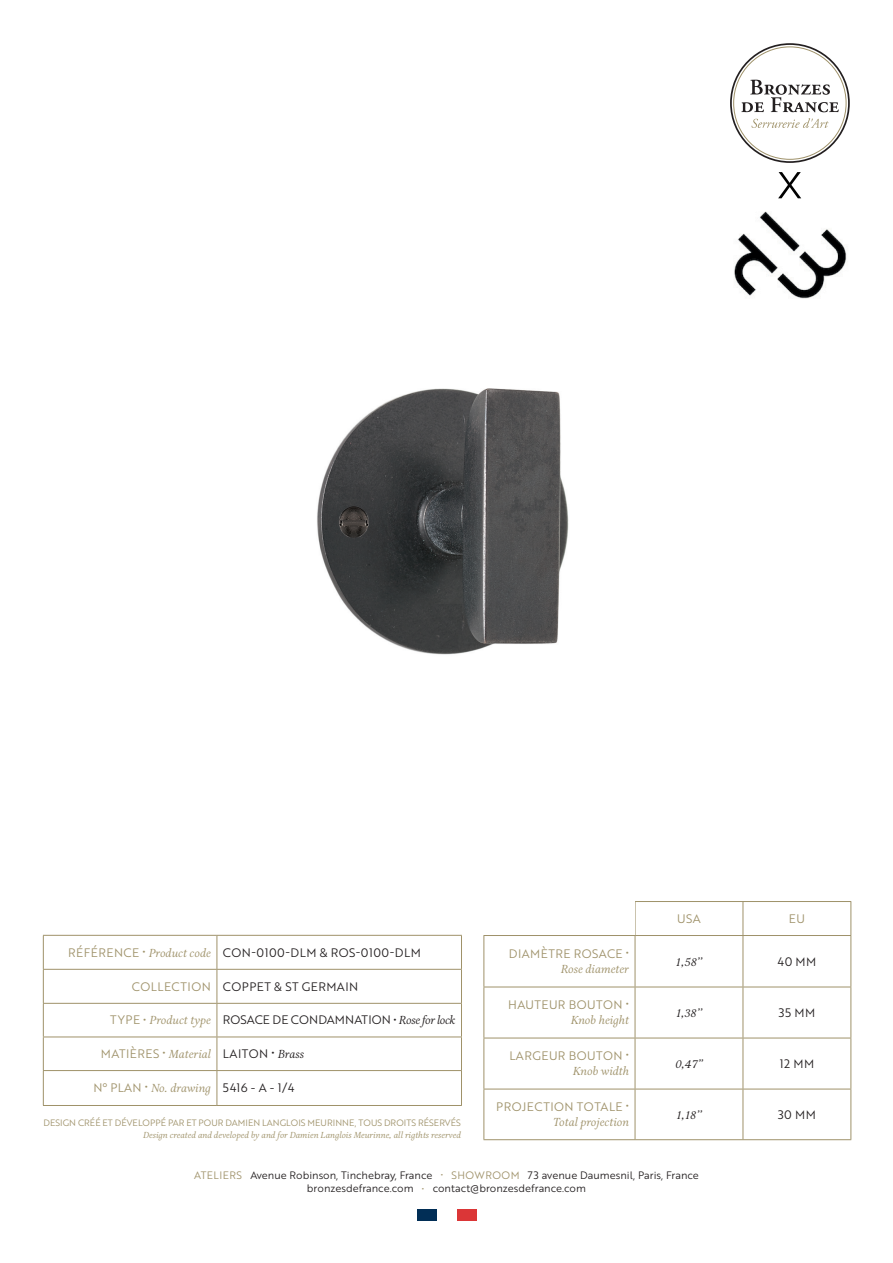
<style>
.page{position:relative;width:893px;height:1263px;background:#fff}
.page>*{position:absolute;margin:0;border:0;box-sizing:border-box;transform-origin:0 0}
.t1{font:52.5px "Brother 1816 Light";color:#000}
.t2{font:12px "Brother 1816 Book";letter-spacing:.04em;color:#9f926a}
.t3{font:12px "Brother 1816 Book";letter-spacing:.04em;color:#231f20}
.t4{font:italic 12px "Aria Text G1";color:#9f926a}
.t5{font:12px "Brother 1816 Book";letter-spacing:.01em;color:#231f20}
.t6{font:italic 12px "Aria Text G1";color:#231f20}
.t7{font:10.5px/13.2px "Brother 1816 Book";color:#231f20;text-align:center}
.t8{font:italic 9px "Aria Text G1";color:#9f926a}
.t9{font:9px "Brother 1816 Book";letter-spacing:.01em;color:#9f926a}
.s1{color:#9f926a}
.s2{font-family:"Aria Text G1";font-style:italic;color:#9f926a}
.s3{font-family:"Aria Text G1";font-style:italic}
.s4{color:#231f20}
.s5{font-family:"Aria Text G1";font-style:italic;color:#231f20}
.s6{font-family:"Brother 1816 Book";font-style:normal}
.s7{font-family:"Brother 1816 Book";font-style:normal;color:#231f20}
.s8{font-size:9px;color:#9f926a}
</style>
<div class="page">
<div style="left:417px;top:1209px;width:20px;height:12px;background:#012e56"></div>
<div style="left:457px;top:1209px;width:20px;height:12px;background:#db3637"></div>
<hr style="left:850px;top:902px;width:1px;height:33px;background:#9f926a">
<hr style="left:850px;top:936px;width:1px;height:51px;background:#9f926a">
<hr style="left:483px;top:987px;width:152px;height:1px;background:#9f926a">
<hr style="left:635px;top:987px;width:108px;height:1px;background:#9f926a">
<hr style="left:743px;top:987px;width:108px;height:1px;background:#9f926a">
<hr style="left:850px;top:987px;width:1px;height:51px;background:#9f926a">
<hr style="left:483px;top:1038px;width:152px;height:1px;background:#9f926a">
<hr style="left:635px;top:1038px;width:108px;height:1px;background:#9f926a">
<hr style="left:743px;top:1038px;width:108px;height:1px;background:#9f926a">
<hr style="left:850px;top:1038px;width:1px;height:51px;background:#9f926a">
<hr style="left:483px;top:1089px;width:152px;height:1px;background:#9f926a">
<hr style="left:850px;top:1089px;width:1px;height:50px;background:#9f926a">
<hr style="left:483px;top:1139px;width:152px;height:1px;background:#9f926a">
<hr style="left:635px;top:1139px;width:108px;height:1px;background:#9f926a">
<hr style="left:743px;top:1139px;width:108px;height:1px;background:#9f926a">
<hr style="left:483px;top:901px;width:152px;height:1px;background:#9f926a">
<hr style="left:635px;top:901px;width:108px;height:1px;background:#9f926a">
<hr style="left:635px;top:902px;width:1px;height:33px;background:#9f926a">
<hr style="left:743px;top:901px;width:108px;height:1px;background:#9f926a">
<hr style="left:743px;top:902px;width:1px;height:33px;background:#9f926a">
<hr style="left:483px;top:935px;width:152px;height:1px;background:#9f926a">
<hr style="left:483px;top:936px;width:1px;height:51px;background:#9f926a">
<hr style="left:635px;top:935px;width:108px;height:1px;background:#9f926a">
<hr style="left:635px;top:936px;width:1px;height:51px;background:#9f926a">
<hr style="left:743px;top:935px;width:108px;height:1px;background:#9f926a">
<hr style="left:743px;top:936px;width:1px;height:51px;background:#9f926a">
<hr style="left:483px;top:987px;width:1px;height:51px;background:#9f926a">
<hr style="left:635px;top:987px;width:1px;height:51px;background:#9f926a">
<hr style="left:743px;top:987px;width:1px;height:51px;background:#9f926a">
<hr style="left:483px;top:1038px;width:1px;height:51px;background:#9f926a">
<hr style="left:635px;top:1038px;width:1px;height:51px;background:#9f926a">
<hr style="left:743px;top:1038px;width:1px;height:51px;background:#9f926a">
<hr style="left:483px;top:1089px;width:1px;height:50px;background:#9f926a">
<hr style="left:635px;top:1089px;width:108px;height:1px;background:#9f926a">
<hr style="left:635px;top:1089px;width:1px;height:50px;background:#9f926a">
<hr style="left:743px;top:1089px;width:108px;height:1px;background:#9f926a">
<hr style="left:743px;top:1089px;width:1px;height:50px;background:#9f926a">
<hr style="left:43px;top:935px;width:174px;height:1px;background:#9f926a">
<hr style="left:43px;top:936px;width:1px;height:33px;background:#9f926a">
<hr style="left:217px;top:935px;width:245px;height:1px;background:#9f926a">
<hr style="left:217px;top:936px;width:1px;height:33px;background:#9f926a">
<hr style="left:461px;top:936px;width:1px;height:33px;background:#9f926a">
<hr style="left:43px;top:969px;width:174px;height:1px;background:#9f926a">
<hr style="left:43px;top:970px;width:1px;height:33px;background:#9f926a">
<hr style="left:217px;top:969px;width:245px;height:1px;background:#9f926a">
<hr style="left:217px;top:970px;width:1px;height:33px;background:#9f926a">
<hr style="left:461px;top:970px;width:1px;height:33px;background:#9f926a">
<hr style="left:43px;top:1003px;width:174px;height:1px;background:#9f926a">
<hr style="left:43px;top:1004px;width:1px;height:32px;background:#9f926a">
<hr style="left:217px;top:1003px;width:245px;height:1px;background:#9f926a">
<hr style="left:217px;top:1004px;width:1px;height:32px;background:#9f926a">
<hr style="left:461px;top:1004px;width:1px;height:32px;background:#9f926a">
<hr style="left:43px;top:1036px;width:174px;height:1px;background:#9f926a">
<hr style="left:43px;top:1037px;width:1px;height:33px;background:#9f926a">
<hr style="left:217px;top:1036px;width:245px;height:1px;background:#9f926a">
<hr style="left:217px;top:1037px;width:1px;height:33px;background:#9f926a">
<hr style="left:461px;top:1037px;width:1px;height:33px;background:#9f926a">
<hr style="left:43px;top:1070px;width:174px;height:1px;background:#9f926a">
<hr style="left:43px;top:1071px;width:1px;height:34px;background:#9f926a">
<hr style="left:217px;top:1070px;width:245px;height:1px;background:#9f926a">
<hr style="left:217px;top:1071px;width:1px;height:34px;background:#9f926a">
<hr style="left:461px;top:1071px;width:1px;height:34px;background:#9f926a">
<hr style="left:43px;top:1105px;width:174px;height:1px;background:#9f926a">
<hr style="left:217px;top:1105px;width:245px;height:1px;background:#9f926a">
<div style="left:476px;top:883px;width:158px;height:52px;background:#fff"></div>
<div style="left:730px;top:43px;width:120px;height:120px;border:2px solid #231f20;border-radius:50%"></div>
<svg style="left:741px;top:80px;width:98px;height:32px"></svg>
<svg style="left:751px;top:118px;width:78px;height:10px"></svg>
<img style="left:734px;top:211px;width:113px;height:88px">
<img style="left:317px;top:388px;width:252px;height:267px">
<h1 class="t1" style="left:776px;top:141px;width:28px">x</h1>
<p class="t3" style="left:68px;top:943px;width:354px"><span class="s1">RÉFÉRENCE •</span> <span class="s2">Product code</span> CON-0100-DLM &amp; ROS-0100-DLM</p>
<p class="t3" style="left:132px;top:977px;width:228px"><span class="s1">COLLECTION</span> COPPET &amp; ST GERMAIN</p>
<p class="t5" style="left:110px;top:1011px;width:347px"><span class="s1">TYPE •</span> <span class="s2">Product type</span> ROSACE DE CONDAMNATION • <span class="s3">Rose for lock</span></p>
<p class="t2" style="left:101px;top:1045px;width:205px">MATIÈRES • <span class="s3">Material</span> <span class="s4">LAITON •</span> <span class="s5">Brass</span></p>
<p class="t4" style="left:93px;top:1081px;width:202px"><span class="s6">N° PLAN •</span> No. drawing <span class="s7">5416 - A - 1/4</span></p>
<p class="t9" style="left:43px;top:1116px;width:419px">DESIGN CRÉÉ ET DÉVELOPPÉ PAR ET POUR DAMIEN LANGLOIS MEURINNE, TOUS DROITS RÉSERVÉS</p>
<p class="t8" style="left:143px;top:1130px;width:319px">Design created and developed by and for Damien Langlois Meurinne, all rigthts reserved</p>
<p class="t2" style="left:509px;top:945px;width:122px">DIAMÈTRE ROSACE •</p>
<p class="t4" style="left:561px;top:962px;width:70px">Rose diameter</p>
<p class="t2" style="left:508px;top:996px;width:122px">HAUTEUR BOUTON •</p>
<p class="t4" style="left:571px;top:1013px;width:60px">Knob height</p>
<p class="t2" style="left:509px;top:1047px;width:121px">LARGEUR BOUTON •</p>
<p class="t4" style="left:573px;top:1064px;width:58px">Knob width</p>
<p class="t2" style="left:496px;top:1098px;width:134px">PROJECTION TOTALE •</p>
<p class="t4" style="left:553px;top:1115px;width:77px">Total projection</p>
<p class="t2" style="left:677px;top:910px;width:25px">USA</p>
<p class="t2" style="left:789px;top:910px;width:18px">EU</p>
<p class="t6" style="left:676px;top:954px;width:28px">1,58’’</p>
<p class="t3" style="left:778px;top:952px;width:40px">40 MM</p>
<p class="t6" style="left:676px;top:1006px;width:28px">1,38’’</p>
<p class="t3" style="left:779px;top:1004px;width:38px">35 MM</p>
<p class="t6" style="left:675px;top:1057px;width:29px">0,47’’</p>
<p class="t3" style="left:780px;top:1055px;width:36px">12 MM</p>
<p class="t6" style="left:676px;top:1107px;width:27px">1,18’’</p>
<p class="t3" style="left:778px;top:1105px;width:39px">30 MM</p>
<p class="t7" style="left:194px;top:1168px;width:506px"><span class="s1">ATELIERS</span> Avenue Robinson, Tinchebray, France <span class="s8">•</span> <span class="s1">SHOWROOM</span> 73 avenue Daumesnil, Paris, France bronzesdefrance.com <span class="s8">•</span> contact@bronzesdefrance.com</p>
</div>
